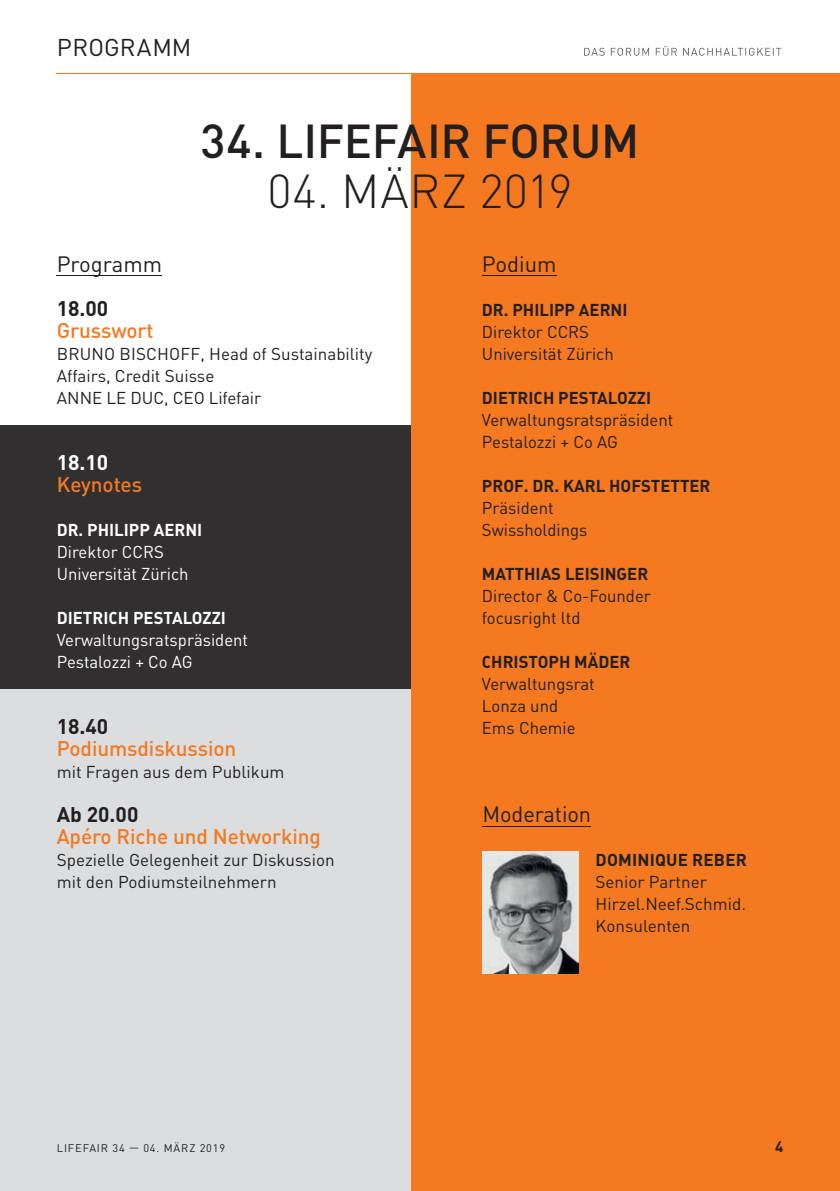
<style>
.page{position:relative;width:840px;height:1191px;background:#fff}
.page>*{position:absolute;margin:0;border:0;box-sizing:border-box;transform-origin:0 0}
.t1{font:500 47px "DIN";letter-spacing:-.01em;color:#231f20}
.t2{font:300 47px "DIN";letter-spacing:.015em;color:#231f20}
.t3{font:24px "DIN Pro";letter-spacing:.01em;color:#231f20}
.t4{font:22px "DIN Pro";letter-spacing:-.005em;color:#231f20}
.t5{font:500 21px "DIN";letter-spacing:-.005em;color:#f47921}
.t6{font:700 21px "DIN";color:#231f20}
.t7{font:700 21px "DIN";color:#fff}
.t8{font:17px/22px "DIN Pro";color:#231f20}
.t9{font:17px/22px "DIN";color:#231f20}
.t10{font:700 17px "DIN";color:#231f20}
.t11{font:17px/22px "DIN";color:#fff}
.t12{font:700 17px "DIN";color:#fff}
.t13{font:17px "DIN Pro";color:#fff}
.t14{font:700 17px "DIN Pro";letter-spacing:.01em;color:#231f20}
.t15{font:700 15px "DIN";color:#231f20}
.t16{font:11px "DIN Pro";letter-spacing:.08em;color:#231f20}
</style>
<div class="page">
<div style="left:0;top:544px;width:419px;height:647px;background:#dcdddf"></div>
<div style="left:0;top:426px;width:419px;height:263px;background:#312f30"></div>
<div style="left:411px;top:73px;width:428px;height:1118px;background:#f47921"></div>
<hr style="left:57px;top:275px;width:105px;height:1px;background:#231f20">
<hr style="left:57px;top:73px;width:725px;height:1px;background:#f47921">
<hr style="left:481px;top:275px;width:75px;height:1px;background:#231f20">
<hr style="left:482px;top:825px;width:109px;height:1px;background:#231f20">
<svg style="left:584px;top:46px;width:197px;height:10px"></svg>
<img style="left:482px;top:851px;width:96px;height:122px">
<h2 class="t3" style="left:57px;top:31px;width:136px">PROGRAMM</h2>
<h1 class="t1" style="left:200px;top:110px;width:440px">34. LIFEFAIR FORUM</h1>
<h1 class="t2" style="left:267px;top:160px;width:306px">04. MÄRZ 2019</h1>
<p class="t4" style="left:57px;top:249px;width:107px">Programm</p>
<p class="t6" style="left:57px;top:294px;width:53px">18.00</p>
<p class="t5" style="left:57px;top:316px;width:98px">Grusswort</p>
<p class="t8" style="left:57px;top:342px;width:317px">BRUNO BISCHOFF, Head of Sustainability<br>Affairs, Credit Suisse<br>ANNE LE DUC, CEO Lifefair</p>
<p class="t7" style="left:57px;top:448px;width:53px">18.10</p>
<p class="t5" style="left:57px;top:470px;width:87px">Keynotes</p>
<p class="t12" style="left:57px;top:518px;width:147px">DR. PHILIPP AERNI</p>
<p class="t11" style="left:57px;top:540px;width:133px">Direktor CCRS<br>Universität Zürich</p>
<p class="t12" style="left:57px;top:606px;width:171px">DIETRICH PESTALOZZI</p>
<p class="t11" style="left:57px;top:628px;width:193px">Verwaltungsratspräsident</p>
<p class="t13" style="left:57px;top:650px;width:137px">Pestalozzi + Co AG</p>
<p class="t6" style="left:57px;top:712px;width:53px">18.40</p>
<p class="t5" style="left:57px;top:734px;width:181px">Podiumsdiskussion</p>
<p class="t8" style="left:57px;top:760px;width:229px">mit Fragen aus dem Publikum</p>
<p class="t6" style="left:57px;top:800px;width:83px">Ab 20.00</p>
<p class="t5" style="left:57px;top:822px;width:265px">Apéro Riche und Networking</p>
<p class="t8" style="left:57px;top:848px;width:279px">Spezielle Gelegenheit zur Diskussion mit den Podiumsteilnehmern</p>
<p class="t4" style="left:481px;top:249px;width:76px">Podium</p>
<p class="t10" style="left:481px;top:298px;width:147px">DR. PHILIPP AERNI</p>
<p class="t9" style="left:481px;top:320px;width:133px">Direktor CCRS<br>Universität Zürich</p>
<p class="t10" style="left:481px;top:386px;width:171px">DIETRICH PESTALOZZI</p>
<p class="t9" style="left:481px;top:408px;width:193px">Verwaltungsratspräsident</p>
<p class="t8" style="left:481px;top:430px;width:137px">Pestalozzi + Co AG</p>
<p class="t10" style="left:481px;top:474px;width:230px">PROF. DR. KARL HOFSTETTER</p>
<p class="t9" style="left:481px;top:496px;width:107px">Präsident<br>Swissholdings</p>
<p class="t10" style="left:481px;top:562px;width:168px">MATTHIAS LEISINGER</p>
<p class="t9" style="left:481px;top:584px;width:170px">Director &amp; Co-Founder focusright ltd</p>
<p class="t10" style="left:481px;top:650px;width:150px">CHRISTOPH MÄDER</p>
<p class="t9" style="left:481px;top:672px;width:114px">Verwaltungsrat<br>Lonza und<br>Ems Chemie</p>
<p class="t4" style="left:482px;top:799px;width:110px">Moderation</p>
<p class="t14" style="left:595px;top:848px;width:153px">DOMINIQUE REBER</p>
<p class="t8" style="left:595px;top:870px;width:152px">Senior Partner<br>Hirzel.Neef.Schmid.<br>Konsulenten</p>
<p class="t16" style="left:57px;top:1140px;width:170px">LIFEFAIR 34 — 04. MÄRZ 2019</p>
<p class="t15" style="left:774px;top:1136px;width:10px">4</p>
</div>
